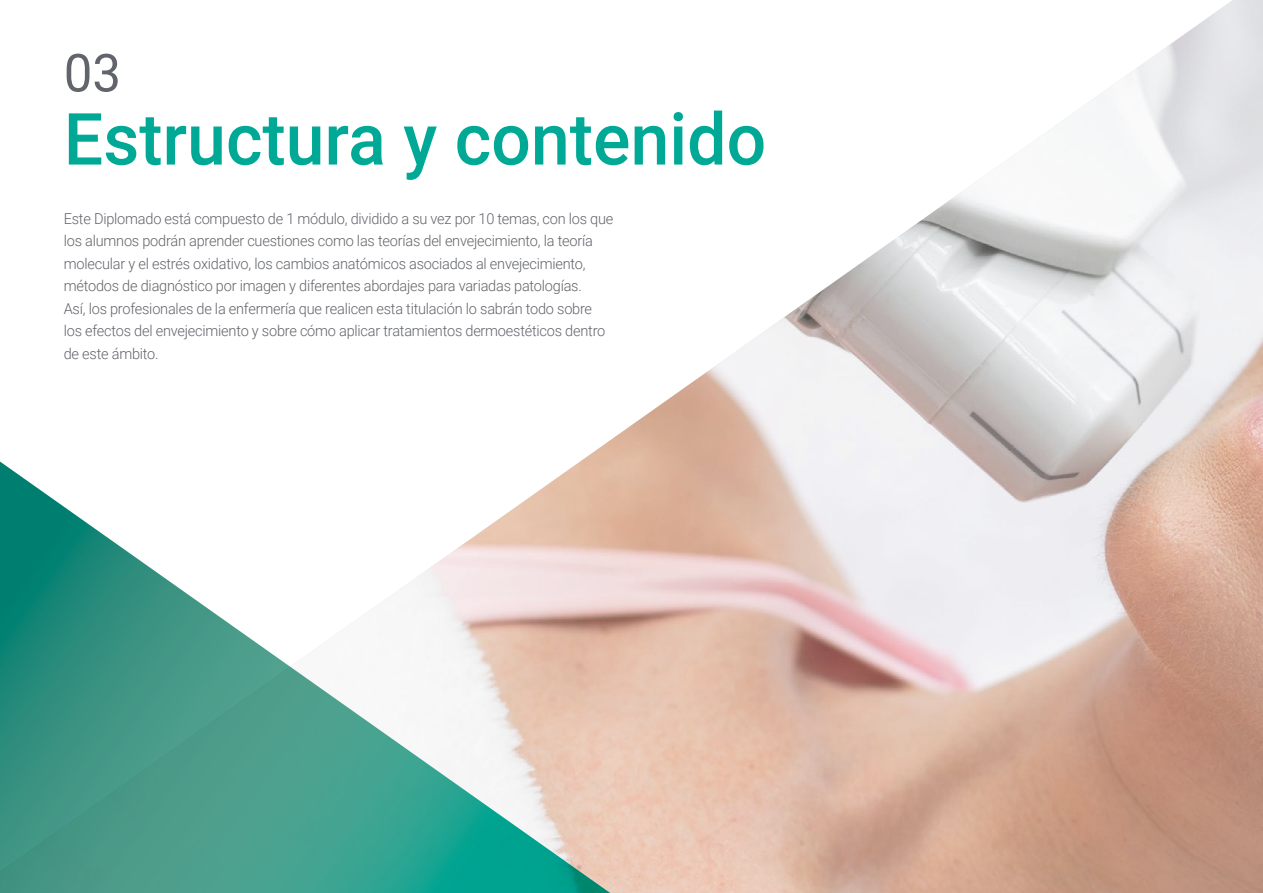
<style>
.page{position:relative;width:1263px;height:893px;background:#fff}
.page>*{position:absolute;margin:0;border:0;box-sizing:border-box;transform-origin:0 0}
.t1{font:500 72px "Roboto";color:#00a996}
.t2{font:52.5px "Roboto";color:#61646a}
.t3{font:300 15px/22.5px "Roboto";letter-spacing:-.015em;color:#61646a}
</style>
<div class="page">
<img style="left:602px;top:0;width:661px;height:893px">
<svg style="left:0;top:446px;width:640px;height:447px"></svg>
<h2 class="t2" style="left:64px;top:36px;width:59px">03</h2>
<h1 class="t1" style="left:64px;top:89px;width:704px">Estructura y contenido</h1>
<p class="t3" style="left:64px;top:207px;width:551px">Este Diplomado está compuesto de 1 módulo, dividido a su vez por 10 temas, con los que los alumnos podrán aprender cuestiones como las teorías del envejecimiento, la teoría molecular y el estrés oxidativo, los cambios anatómicos asociados al envejecimiento, métodos de diagnóstico por imagen y diferentes abordajes para variadas patologías.<br>Así, los profesionales de la enfermería que realicen esta titulación lo sabrán todo sobre los efectos del envejecimiento y sobre cómo aplicar tratamientos dermoestéticos dentro de este ámbito.</p>
</div>
